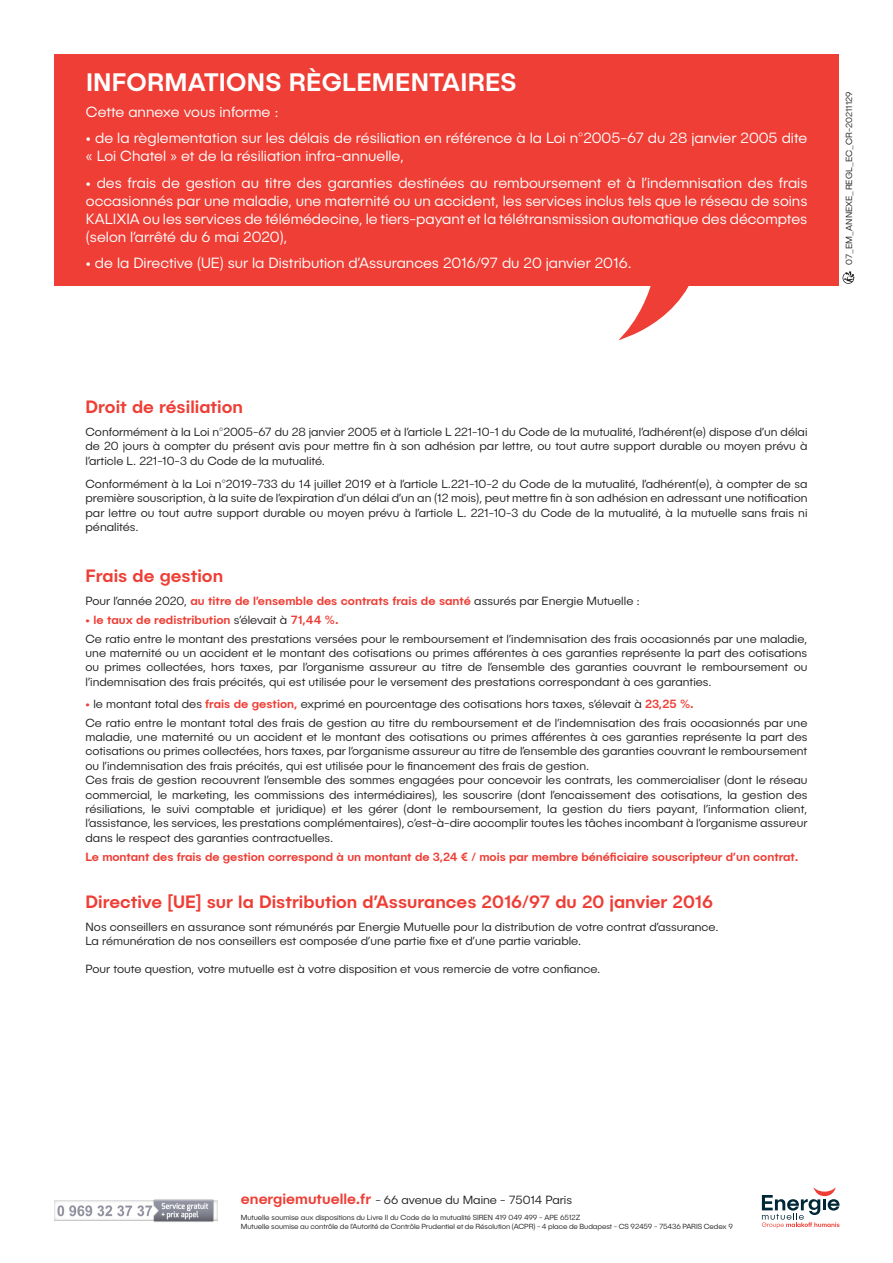
<style>
.page{position:relative;width:893px;height:1263px;background:#fff}
.page>*{position:absolute;margin:0;border:0;box-sizing:border-box;transform-origin:0 0}
.t1{font:500 25.5px "Publica Sans";letter-spacing:.01em;color:#fff}
.t2{font:500 18px "Publica Sans";color:#ee3e35}
.t3{font:300 15px/18px "Publica Sans";color:#fff}
.t4{font:300 12px/14.4px "Publica Sans";color:#231f20}
.t5{font:500 12px "Publica Sans";letter-spacing:-.005em;color:#ee3e35}
.t6{font:300 9px "Publica Sans";color:#231f20}
.t7{font:300 7.5px/9px "Publica Sans";letter-spacing:-.01em;color:#231f20}
.s1{font-weight:500;color:#ee3e35}
.s2{font-weight:500;font-size:15px;color:#ee3e35}
</style>
<div class="page">
<div style="left:54px;top:54px;width:785px;height:231px;background:#ee3e35"></div>
<svg style="left:618px;top:285px;width:84px;height:55px"></svg>
<img style="left:55px;top:1199px;width:163px;height:23px">
<svg style="left:842px;top:271px;width:13px;height:13px"></svg>
<svg style="left:762px;top:1187px;width:77px;height:41px"></svg>
<h1 class="t1" style="left:86px;top:66px;width:432px">INFORMATIONS RÈGLEMENTAIRES</h1>
<p class="t3" style="left:86px;top:102px;width:194px">Cette annexe vous informe :</p>
<p class="t3" style="left:86px;top:129px;width:723px">• de la règlementation sur les délais de résiliation en référence à la Loi n°2005-67 du 28 janvier 2005 dite « Loi Chatel » et de la résiliation infra-annuelle,</p>
<p class="t3" style="left:86px;top:173px;width:723px;text-align:justify">• des frais de gestion au titre des garanties destinées au remboursement et à l’indemnisation des frais occasionnés par une maladie, une maternité ou un accident, les services inclus tels que le réseau de soins KALIXIA ou les services de télémédecine, le tiers-payant et la télétransmission automatique des décomptes (selon l’arrêté du 6 mai 2020),</p>
<p class="t3" style="left:86px;top:254px;width:547px">• de la Directive (UE) sur la Distribution d’Assurances 2016/97 du 20 janvier 2016.</p>
<p class="t6" style="left:844px;top:265px;width:175px;rotate:-90deg">07_EM_ANNEXE_REGL_EC_CR-20211129</p>
<h2 class="t2" style="left:86px;top:395px;width:159px">Droit de résiliation</h2>
<p class="t4" style="left:86px;top:424px;width:723px;text-align:justify">Conformément à la Loi n°2005-67 du 28 janvier 2005 et à l’article L 221-10-1 du Code de la mutualité, l’adhérent(e) dispose d’un délai de 20 jours à compter du présent avis pour mettre fin à son adhésion par lettre, ou tout autre support durable ou moyen prévu à l’article L. 221-10-3 du Code de la mutualité.</p>
<p class="t4" style="left:86px;top:476px;width:723px;text-align:justify">Conformément à la Loi n°2019-733 du 14 juillet 2019 et à l’article L.221-10-2 du Code de la mutualité, l’adhérent(e), à compter de sa première souscription, à la suite de l’expiration d’un délai d’un an (12 mois), peut mettre fin à son adhésion en adressant une notification par lettre ou tout autre support durable ou moyen prévu à l’article L. 221-10-3 du Code de la mutualité, à la mutuelle sans frais ni pénalités.</p>
<h2 class="t2" style="left:86px;top:564px;width:139px">Frais de gestion</h2>
<p class="t4" style="left:86px;top:594px;width:556px">Pour l’année 2020, <span class="s1">au titre de l’ensemble des contrats frais de santé</span> assurés par Energie Mutuelle :</p>
<p class="t4" style="left:86px;top:610px;width:723px;line-height:18.6px"><span class="s1">• le taux de redistribution</span> s’élevait à <span class="s1">71,44 %.<br></span>Ce ratio entre le montant des prestations versées pour le remboursement et l’indemnisation des frais occasionnés par une maladie,</p>
<p class="t4" style="left:86px;top:645px;width:723px;text-align:justify">une maternité ou un accident et le montant des cotisations ou primes afférentes à ces garanties représente la part des cotisations ou primes collectées, hors taxes, par l’organisme assureur au titre de l’ensemble des garanties couvrant le remboursement ou l’indemnisation des frais précités, qui est utilisée pour le versement des prestations correspondant à ces garanties.</p>
<p class="t4" style="left:86px;top:694px;width:723px;line-height:18.6px"><span class="s1">•</span> le montant total des <span class="s1">frais de gestion,</span> exprimé en pourcentage des cotisations hors taxes, s’élevait à <span class="s1">23,25 %.<br></span>Ce ratio entre le montant total des frais de gestion au titre du remboursement et de l’indemnisation des frais occasionnés par une</p>
<p class="t4" style="left:86px;top:729px;width:723px">maladie, une maternité ou un accident et le montant des cotisations ou primes afférentes à ces garanties représente la part des cotisations ou primes collectées, hors taxes, par l’organisme assureur au titre de l’ensemble des garanties couvrant le remboursement ou l’indemnisation des frais précités, qui est utilisée pour le financement des frais de gestion.<br>Ces frais de gestion recouvrent l’ensemble des sommes engagées pour concevoir les contrats, les commercialiser (dont le réseau commercial, le marketing, les commissions des intermédiaires), les souscrire (dont l’encaissement des cotisations, la gestion des résiliations, le suivi comptable et juridique) et les gérer (dont le remboursement, la gestion du tiers payant, l’information client, l’assistance, les services, les prestations complémentaires), c’est-à-dire accomplir toutes les tâches incombant à l’organisme assureur dans le respect des garanties contractuelles.</p>
<p class="t5" style="left:86px;top:849px;width:714px">Le montant des frais de gestion correspond à un montant de 3,24 € / mois par membre bénéficiaire souscripteur d’un contrat.</p>
<h2 class="t2" style="left:86px;top:890px;width:629px">Directive [UE] sur la Distribution d’Assurances 2016/97 du 20 janvier 2016</h2>
<p class="t4" style="left:86px;top:919px;width:634px">Nos conseillers en assurance sont rémunérés par Energie Mutuelle pour la distribution de votre contrat d’assurance.<br>La rémunération de nos conseillers est composée d’une partie fixe et d’une partie variable.</p>
<p class="t4" style="left:86px;top:961px;width:516px">Pour toute question, votre mutuelle est à votre disposition et vous remercie de votre confiance.</p>
<p class="t4" style="left:241px;top:1192px;width:333px"><span class="s2">energiemutuelle.fr</span> - 66 avenue du Maine - 75014 Paris</p>
<p class="t7" style="left:241px;top:1213px;width:493px">Mutuelle soumise aux dispositions du Livre II du Code de la mutualité SIREN 419 049 499 - APE 6512Z<br>Mutuelle soumise au contrôle de l’Autorité de Contrôle Prudentiel et de Résolution (ACPR) - 4 place de Budapest - CS 92459 - 75436 PARIS Cedex 9</p>
</div>
